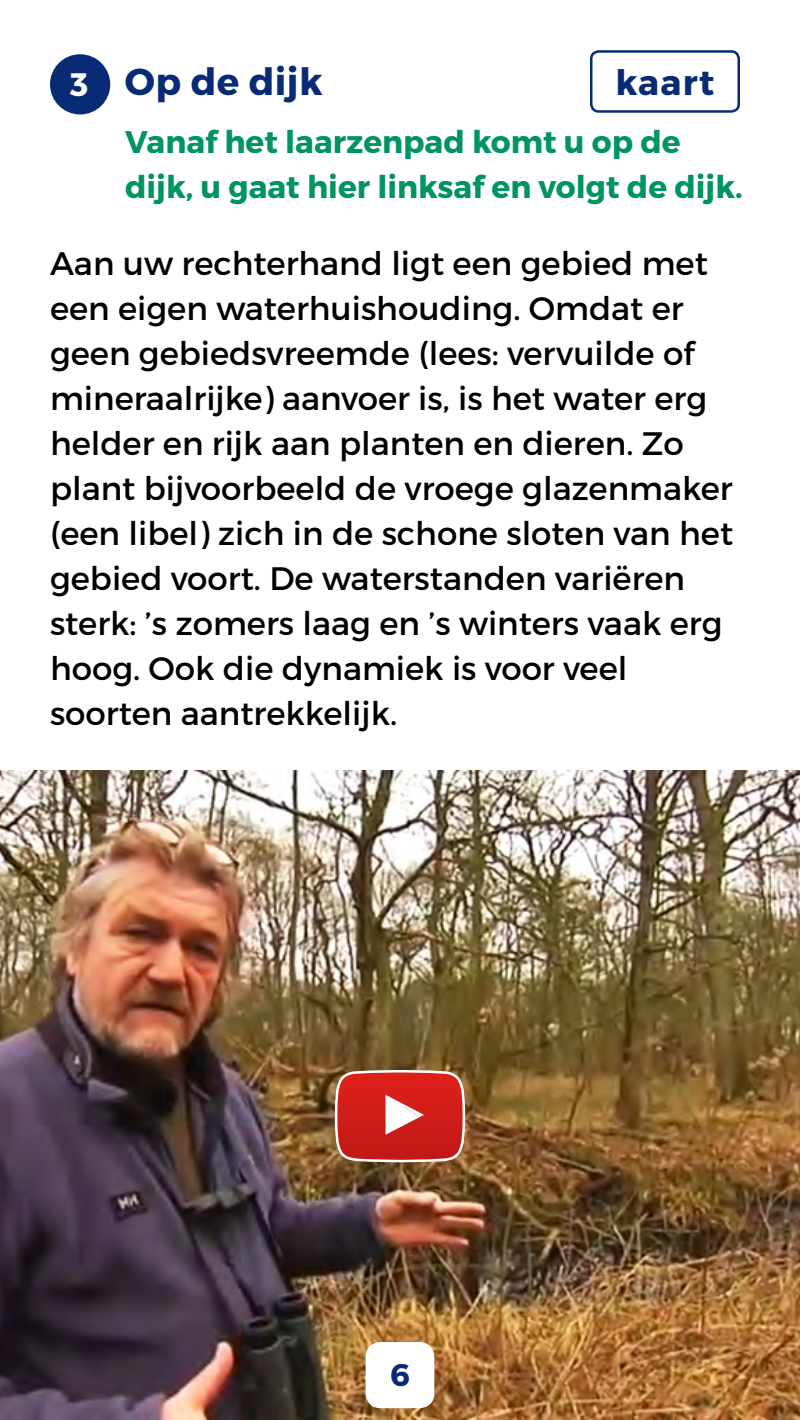
<style>
.page{position:relative;width:800px;height:1420px;background:#fff}
.page>*{position:absolute;margin:0;border:0;box-sizing:border-box;transform-origin:0 0}
.t1{font:700 37.5px "Montserrat";letter-spacing:.01em;color:#092b75}
.t2{font:700 35px "Montserrat";letter-spacing:.04em;color:#092b75}
.t3{font:32.5px/45px "Montserrat";color:#000}
.t4{font:700 31.25px/45px "Montserrat";color:#00945f}
.t5{font:700 31.25px "Montserrat";color:#092b75}
.s1{font-size:32.5px;color:#fff}
</style>
<div class="page">
<div style="left:50px;top:54px;width:60px;height:60px;background:#092b75;border-radius:50%"></div>
<div style="left:590px;top:50px;width:150px;height:63px;border:2px solid #092b75;border-radius:8px"></div>
<img style="left:0;top:770px;width:800px;height:650px">
<svg style="left:335px;top:1070px;width:130px;height:92px;background:#d2413b"></svg>
<div style="left:366px;top:1342px;width:68px;height:66px;background:#fff;border-radius:15px"></div>
<p class="t1" style="left:70px;top:58px;width:254px"><span class="s1">3</span> Op de dijk</p>
<p class="t2" style="left:615px;top:61px;width:101px">kaart</p>
<p class="t4" style="left:125px;top:119px;width:619px">Vanaf het laarzenpad komt u op de dijk, u gaat hier linksaf en volgt de dijk.</p>
<p class="t3" style="left:50px;top:241px;width:685px">Aan uw rechterhand ligt een gebied met een eigen waterhuishouding. Omdat er geen gebiedsvreemde (lees: vervuilde of mineraalrijke) aanvoer is, is het water erg helder en rijk aan planten en dieren. Zo plant bijvoorbeeld de vroege glazenmaker (een libel) zich in de schone sloten van het gebied voort. De waterstanden variëren sterk: ’s zomers laag en ’s winters vaak erg hoog. Ook die dynamiek is voor veel soorten aantrekkelijk.</p>
<p class="t5" style="left:390px;top:1355px;width:21px">6</p>
</div>
